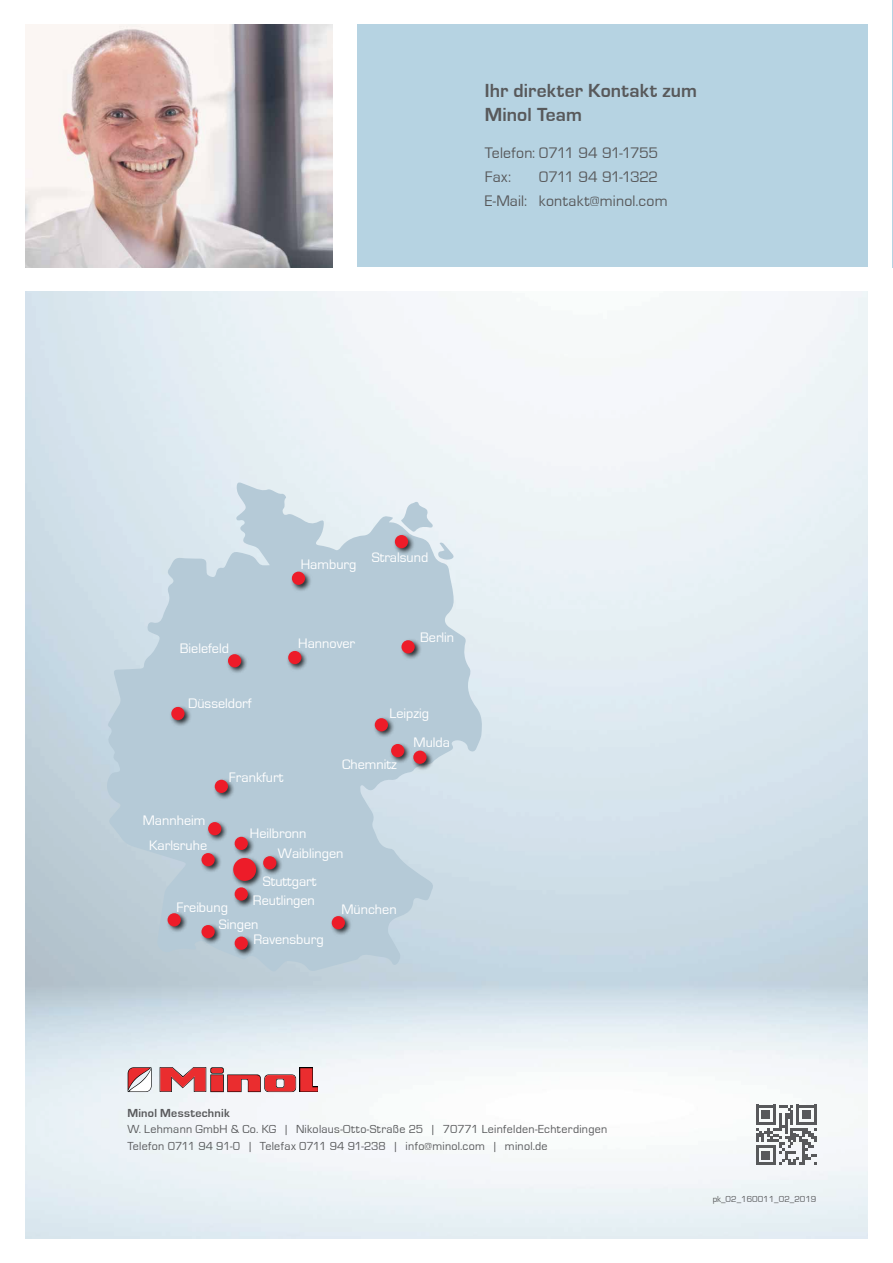
<style>
.page{position:relative;width:893px;height:1263px;background:#fff}
.page>*{position:absolute;margin:0;border:0;box-sizing:border-box;transform-origin:0 0}
.t1{font:700 19.5px/24px "Eurostile";letter-spacing:.005em;color:#58595b}
.t2{font:15.75px/24.3px "Eurostile";letter-spacing:.005em;color:#58595b}
.t3{font:15.75px/24.3px "Eurostile";letter-spacing:-.015em;color:#58595b}
.t4{font:14.1px/29.4px "Eurostile";color:#fff}
.t5{font:12px/16.5px "Eurostile";letter-spacing:.025em;color:#58595b}
.t6{font:700 12px "Eurostile";letter-spacing:.025em;color:#58595b}
.t7{font:9px "Eurostile";color:#58595b}
</style>
<div class="page">
<img style="left:26px;top:291px;width:841px;height:948px">
<svg style="left:756px;top:1105px;width:60px;height:60px"></svg>
<svg style="left:128px;top:1067px;width:24px;height:25px"></svg>
<svg style="left:160px;top:1067px;width:158px;height:25px;background:#d67173"></svg>
<div style="left:357px;top:24px;width:510px;height:243px;background:#b6d3e2"></div>
<img style="left:26px;top:24px;width:306px;height:243px">
<svg style="left:105px;top:482px;width:378px;height:491px;background:#bfd1dd"></svg>
<svg style="left:401px;top:501px;width:32px;height:31px"></svg>
<svg style="left:438px;top:542px;width:16px;height:18px"></svg>
<div style="left:226px;top:652px;width:22px;height:23px;background:#000;opacity:.75"></div>
<div style="left:228px;top:654px;width:13px;height:13px;background:#ed1c29;border-radius:50%"></div>
<div style="left:170px;top:705px;width:22px;height:22px;background:#000;opacity:.75"></div>
<div style="left:171px;top:707px;width:14px;height:13px;background:#ed1c29;border-radius:50%"></div>
<div style="left:213px;top:778px;width:22px;height:22px;background:#000;opacity:.75"></div>
<div style="left:215px;top:780px;width:13px;height:13px;background:#ed1c29;border-radius:50%"></div>
<div style="left:206px;top:820px;width:23px;height:22px;background:#000;opacity:.75"></div>
<div style="left:208px;top:822px;width:13px;height:13px;background:#ed1c29;border-radius:50%"></div>
<div style="left:233px;top:835px;width:22px;height:22px;background:#000;opacity:.75"></div>
<div style="left:235px;top:837px;width:13px;height:13px;background:#ed1c29;border-radius:50%"></div>
<div style="left:262px;top:854px;width:22px;height:23px;background:#000;opacity:.75"></div>
<div style="left:263px;top:856px;width:13px;height:13px;background:#ed1c29;border-radius:50%"></div>
<div style="left:200px;top:923px;width:22px;height:22px;background:#000;opacity:.75"></div>
<div style="left:201px;top:925px;width:14px;height:13px;background:#ed1c29;border-radius:50%"></div>
<div style="left:233px;top:935px;width:22px;height:22px;background:#000;opacity:.75"></div>
<div style="left:235px;top:936px;width:13px;height:14px;background:#ed1c29;border-radius:50%"></div>
<div style="left:233px;top:886px;width:22px;height:22px;background:#000;opacity:.75"></div>
<div style="left:235px;top:887px;width:13px;height:14px;background:#ed1c29;border-radius:50%"></div>
<div style="left:232px;top:856px;width:31px;height:32px;background:#000;opacity:.75"></div>
<div style="left:233px;top:858px;width:23px;height:23px;background:#ed1c29;border-radius:50%"></div>
<div style="left:166px;top:911px;width:22px;height:23px;background:#000;opacity:.75"></div>
<div style="left:168px;top:913px;width:13px;height:13px;background:#ed1c29;border-radius:50%"></div>
<div style="left:200px;top:851px;width:22px;height:22px;background:#000;opacity:.75"></div>
<div style="left:201px;top:853px;width:14px;height:13px;background:#ed1c29;border-radius:50%"></div>
<div style="left:330px;top:914px;width:22px;height:22px;background:#000;opacity:.75"></div>
<div style="left:332px;top:916px;width:13px;height:13px;background:#ed1c29;border-radius:50%"></div>
<div style="left:287px;top:649px;width:22px;height:22px;background:#000;opacity:.75"></div>
<div style="left:288px;top:651px;width:13px;height:13px;background:#ed1c29;border-radius:50%"></div>
<div style="left:290px;top:570px;width:22px;height:22px;background:#000;opacity:.75"></div>
<div style="left:292px;top:572px;width:13px;height:13px;background:#ed1c29;border-radius:50%"></div>
<div style="left:393px;top:533px;width:22px;height:22px;background:#000;opacity:.75"></div>
<div style="left:395px;top:535px;width:13px;height:13px;background:#ed1c29;border-radius:50%"></div>
<div style="left:400px;top:639px;width:22px;height:22px;background:#000;opacity:.75"></div>
<div style="left:401px;top:640px;width:14px;height:13px;background:#ed1c29;border-radius:50%"></div>
<div style="left:373px;top:716px;width:22px;height:23px;background:#000;opacity:.75"></div>
<div style="left:375px;top:718px;width:13px;height:13px;background:#ed1c29;border-radius:50%"></div>
<div style="left:389px;top:742px;width:23px;height:22px;background:#000;opacity:.75"></div>
<div style="left:391px;top:744px;width:13px;height:13px;background:#ed1c29;border-radius:50%"></div>
<div style="left:412px;top:749px;width:22px;height:22px;background:#000;opacity:.75"></div>
<div style="left:413px;top:751px;width:14px;height:13px;background:#ed1c29;border-radius:50%"></div>
<hr style="left:892px;top:0;width:1px;height:267px;background:#b6d3e2">
<hr style="left:892px;top:291px;width:1px;height:972px;background:#d1d3d4">
<h1 class="t1" style="left:485px;top:79px;width:214px">Ihr direkter Kontakt zum<br>Minol Team</h1>
<p class="t3" style="left:485px;top:141px;width:175px">Telefon: 0711 94 91-1755<br>Fax:</p>
<p class="t2" style="left:485px;top:165px;width:184px;text-indent:54px">0711 94 91-1322<br>E-Mail: kontakt@minol.com</p>
<p class="t4" style="left:301px;top:550px;width:57px">Hamburg</p>
<p class="t4" style="left:372px;top:543px;width:58px">Stralsund</p>
<p class="t4" style="left:180px;top:634px;width:51px">Bielefeld</p>
<p class="t4" style="left:298px;top:629px;width:58px">Hannover</p>
<p class="t4" style="left:420px;top:623px;width:36px">Berlin</p>
<p class="t4" style="left:188px;top:689px;width:65px">Düsseldorf</p>
<p class="t4" style="left:229px;top:762px;width:56px">Frankfurt</p>
<p class="t4" style="left:414px;top:699px;width:38px;text-indent:-24px">Leipzig<br>Mulda</p>
<p class="t4" style="left:342px;top:749px;width:56px">Chemnitz</p>
<p class="t4" style="left:143px;top:808px;width:66px;line-height:25px;text-align:center">Mannheim<br>Karlsruhe</p>
<p class="t4" style="left:177px;top:893px;width:53px">Freibung</p>
<p class="t4" style="left:278px;top:824px;width:67px;line-height:20px;text-indent:-28px">Heilbronn<br>Waiblingen</p>
<p class="t4" style="left:263px;top:867px;width:55px">Stuttgart</p>
<p class="t4" style="left:253px;top:886px;width:64px">Reutlingen</p>
<p class="t4" style="left:341px;top:895px;width:57px">München</p>
<p class="t4" style="left:219px;top:910px;width:41px">Singen</p>
<p class="t4" style="left:253px;top:925px;width:72px">Ravensburg</p>
<p class="t6" style="left:127px;top:1106px;width:104px">Minol Messtechnik</p>
<p class="t5" style="left:127px;top:1121px;width:481px">W. Lehmann GmbH &amp; Co. KG | Nikolaus-Otto-Straße 25 | 70771 Leinfelden-Echterdingen<br>Telefon 0711 94 91-0 | Telefax 0711 94 91-238 | info@minol.com | minol.de</p>
<p class="t7" style="left:713px;top:1194px;width:105px">pk_02_160011_02_2019</p>
</div>
